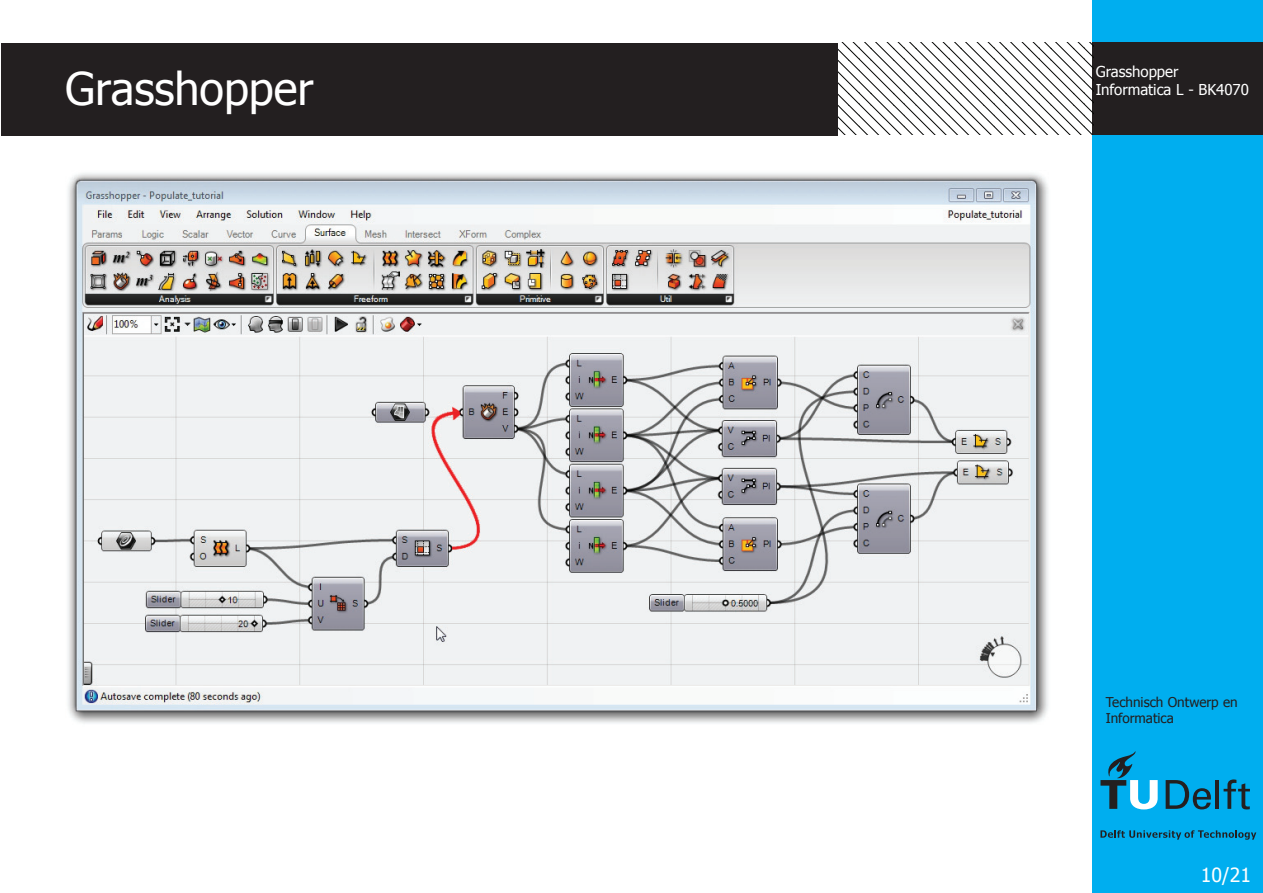
<style>
.page{position:relative;width:1263px;height:893px;background:#fff}
.page>*{position:absolute;margin:0;border:0;box-sizing:border-box;transform-origin:0 0}
.t1{font:45px "Tahoma";color:#fff}
.t2{font:19.5px "Tahoma";color:#fff}
.t3{font:15px "Tahoma";color:#fff}
.t4{font:13.5px/16.2px "Tahoma";color:#231f20}
</style>
<div class="page">
<div style="left:1093px;top:1px;width:170px;height:892px;background:#00aeef"></div>
<svg style="left:1165px;top:780px;width:46px;height:29px"></svg>
<hr style="left:1215px;top:780px;width:4px;height:29px;background:#231f20">
<svg style="left:1223px;top:779px;width:27px;height:30px"></svg>
<svg style="left:1100px;top:751px;width:58px;height:58px"></svg>
<svg style="left:1100px;top:830px;width:156px;height:10px"></svg>
<div style="left:1px;top:44px;width:837px;height:92px;background:#231f20"></div>
<div style="left:1093px;top:43px;width:170px;height:92px;background:#231f20"></div>
<svg style="left:838px;top:43px;width:255px;height:92px"></svg>
<img style="left:68px;top:173px;width:980px;height:551px">
<h1 class="t1" style="left:65px;top:58px;width:250px">Grasshopper</h1>
<p class="t3" style="left:1096px;top:61px;width:84px">Grasshopper</p>
<p class="t3" style="left:1096px;top:79px;width:155px">Informatica L - BK4070</p>
<p class="t4" style="left:1106px;top:693px;width:133px">Technisch Ontwerp en<br>Informatica</p>
<h2 class="t2" style="left:1201px;top:862px;width:52px">10/21</h2>
</div>
